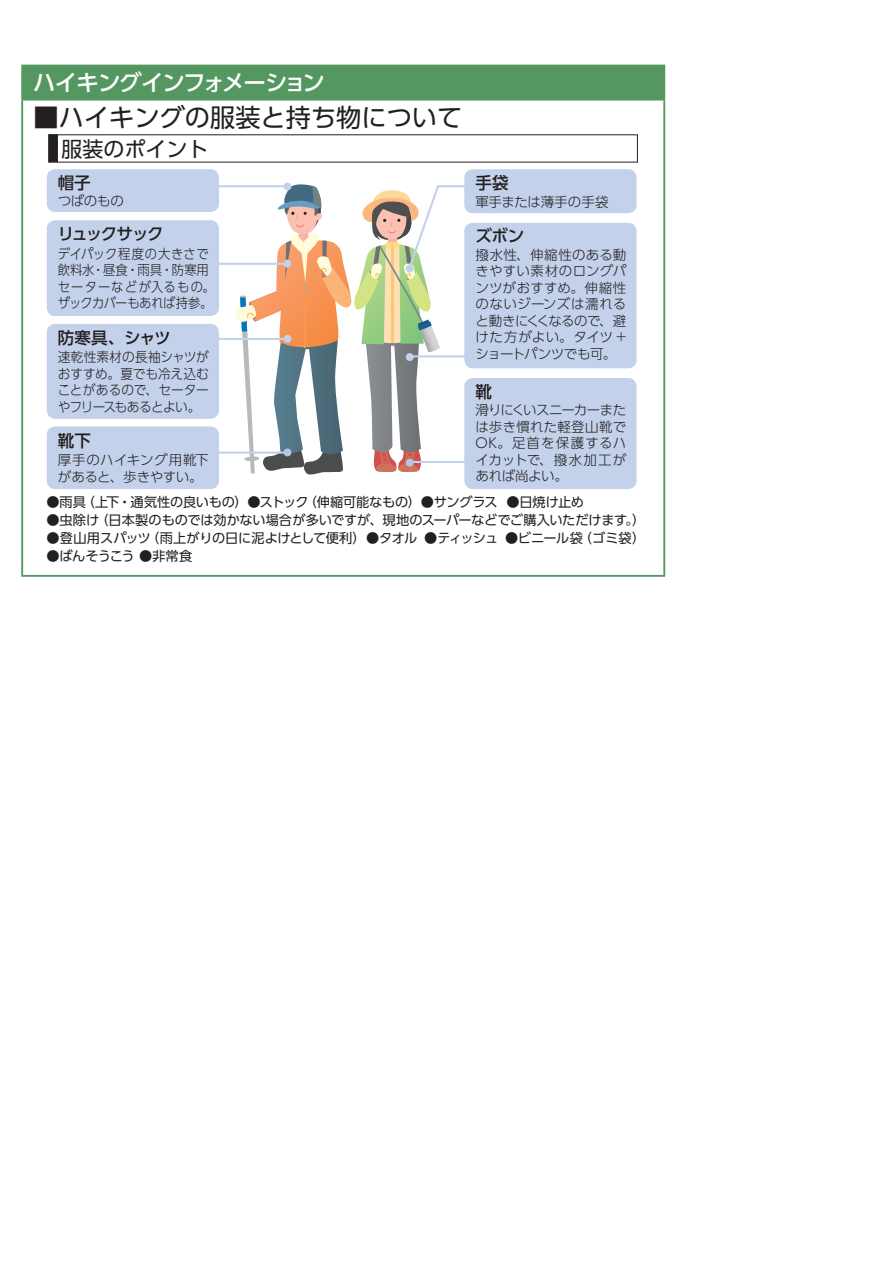
<style>
.page{position:relative;width:893px;height:1263px;background:#fff}
.page>*{position:absolute;margin:0;border:0;box-sizing:border-box;transform-origin:0 0}
.t1{font:25.2px "UD Shin Go Pro";color:#231f20}
.t2{font:500 22.5px "UD Shin Go Pro";letter-spacing:-.05em;color:#fff}
.t3{font:21px "UD Shin Go Pro";color:#231f20}
.t4{font:500 16.5px "UD Shin Go Pr 6";letter-spacing:-.055em;color:#231f20}
.t5{font:500 16.5px "UD Shin Go Pr 6";letter-spacing:-.08em;color:#231f20}
.t6{font:300 13.5px/16.5px "UD Shin Go Pr 6";letter-spacing:-.005em;color:#231f20;text-align:justify}
.t7{font:300 13.5px/16.5px "UD Shin Go Pr 6";letter-spacing:-.005em;color:#231f20;scale:.91 1}
.t8{font:300 13.5px/16.5px "UD Shin Go Pr 6";letter-spacing:-.005em;color:#231f20;text-align:justify;scale:.94 1}
.t9{font:13.2px "UD Shin Go Pro";letter-spacing:-.02em;color:#231f20}
</style>
<div class="page">
<div style="left:22px;top:66px;width:642px;height:34px;background:#549760"></div>
<hr style="left:21px;top:101px;width:2px;height:474px;background:#549760">
<hr style="left:663px;top:101px;width:2px;height:474px;background:#549760">
<hr style="left:21px;top:575px;width:644px;height:2px;background:#549760">
<hr style="left:21px;top:65px;width:644px;height:1px;background:#549760">
<hr style="left:21px;top:66px;width:2px;height:33px;background:#549760">
<hr style="left:663px;top:66px;width:2px;height:33px;background:#549760">
<hr style="left:21px;top:99px;width:644px;height:2px;background:#549760">
<div style="left:49px;top:134px;width:9px;height:28px;background:#231f20;border:1px solid #231f20"></div>
<hr style="left:216px;top:185px;width:71px;height:2px;background:#c3d1ea">
<hr style="left:216px;top:263px;width:71px;height:2px;background:#c3d1ea">
<hr style="left:216px;top:338px;width:71px;height:2px;background:#c3d1ea">
<svg style="left:235px;top:182px;width:249px;height:293px"></svg>
<div style="left:406px;top:265px;width:8px;height:8px;background:#c3d1ea;border-radius:50%"></div>
<hr style="left:409px;top:461px;width:73px;height:2px;background:#c3d1ea">
<div style="left:406px;top:459px;width:8px;height:8px;background:#b3c4e4;border-radius:50%"></div>
<hr style="left:216px;top:451px;width:71px;height:3px;background:#c3d1ea">
<div style="left:283px;top:448px;width:8px;height:8px;background:#b3c4e4;border-radius:50%"></div>
<div style="left:47px;top:169px;width:172px;height:43px;background:#c3d1ea;border-radius:9px"></div>
<div style="left:464px;top:169px;width:173px;height:44px;background:#c3d1ea;border-radius:9px"></div>
<div style="left:47px;top:220px;width:172px;height:96px;background:#c3d1ea;border-radius:9px"></div>
<div style="left:464px;top:223px;width:173px;height:145px;background:#c3d1ea;border-radius:9px"></div>
<div style="left:47px;top:324px;width:172px;height:95px;background:#c3d1ea;border-radius:9px"></div>
<div style="left:464px;top:378px;width:173px;height:111px;background:#c3d1ea;border-radius:9px"></div>
<div style="left:47px;top:426px;width:172px;height:63px;background:#c3d1ea;border-radius:9px"></div>
<h2 class="t2" style="left:33px;top:64px;width:293px">ハイキングインフォメーション</h2>
<h1 class="t1" style="left:34px;top:97px;width:430px">■ハイキングの服装と持ち物について</h1>
<h3 class="t3" style="left:62px;top:132px;width:149px">服装のポイント</h3>
<p class="t4" style="left:58px;top:169px;width:34px">帽子</p>
<p class="t6" style="left:58px;top:192px;width:68px">つばのもの</p>
<p class="t5" style="left:58px;top:221px;width:107px">リュックサック</p>
<p class="t7" style="left:58px;top:245px;width:174px">デイパック程度の大きさで飲料水・昼食・雨具・防寒用セーターなどが入るもの。ザックカバーもあれば持参。</p>
<p class="t4" style="left:58px;top:324px;width:114px">防寒具、シャツ</p>
<p class="t8" style="left:58px;top:348px;width:162px">速乾性素材の長袖シャツがおすすめ。夏でも冷え込むことがあるので、セーターやフリースもあるとよい。</p>
<p class="t4" style="left:58px;top:427px;width:35px">靴下</p>
<p class="t6" style="left:58px;top:451px;width:152px">厚手のハイキング用靴下があると、歩きやすい。</p>
<p class="t4" style="left:475px;top:169px;width:35px">手袋</p>
<p class="t6" style="left:475px;top:193px;width:135px">軍手または薄手の手袋</p>
<p class="t4" style="left:475px;top:222px;width:50px">ズボン</p>
<p class="t6" style="left:475px;top:246px;width:152px">撥水性、伸縮性のある動きやすい素材のロングパンツがおすすめ。伸縮性のないジーンズは濡れると動きにくくなるので、避けた方がよい。タイツ +ショートパンツでも可。</p>
<p class="t4" style="left:475px;top:378px;width:18px">靴</p>
<p class="t6" style="left:475px;top:401px;width:152px">滑りにくいスニーカーまたは歩き慣れた軽登山靴でOK。足首を保護するハイカットで、撥水加工があれば尚よい。</p>
<p class="t9" style="left:46px;top:491px;width:539px">●雨具（上下・通気性の良いもの）●ストック（伸縮可能なもの）●サングラス ●日焼け止め</p>
<p class="t9" style="left:46px;top:509px;width:600px">●虫除け（日本製のものでは効かない場合が多いですが、現地のスーパーなどでご購入いただけます。）</p>
<p class="t9" style="left:46px;top:527px;width:600px">●登山用スパッツ（雨上がりの日に泥よけとして便利）●タオル ●ティッシュ ●ビニール袋（ゴミ袋）</p>
<p class="t9" style="left:46px;top:545px;width:147px">●ばんそうこう ●非常食</p>
</div>
